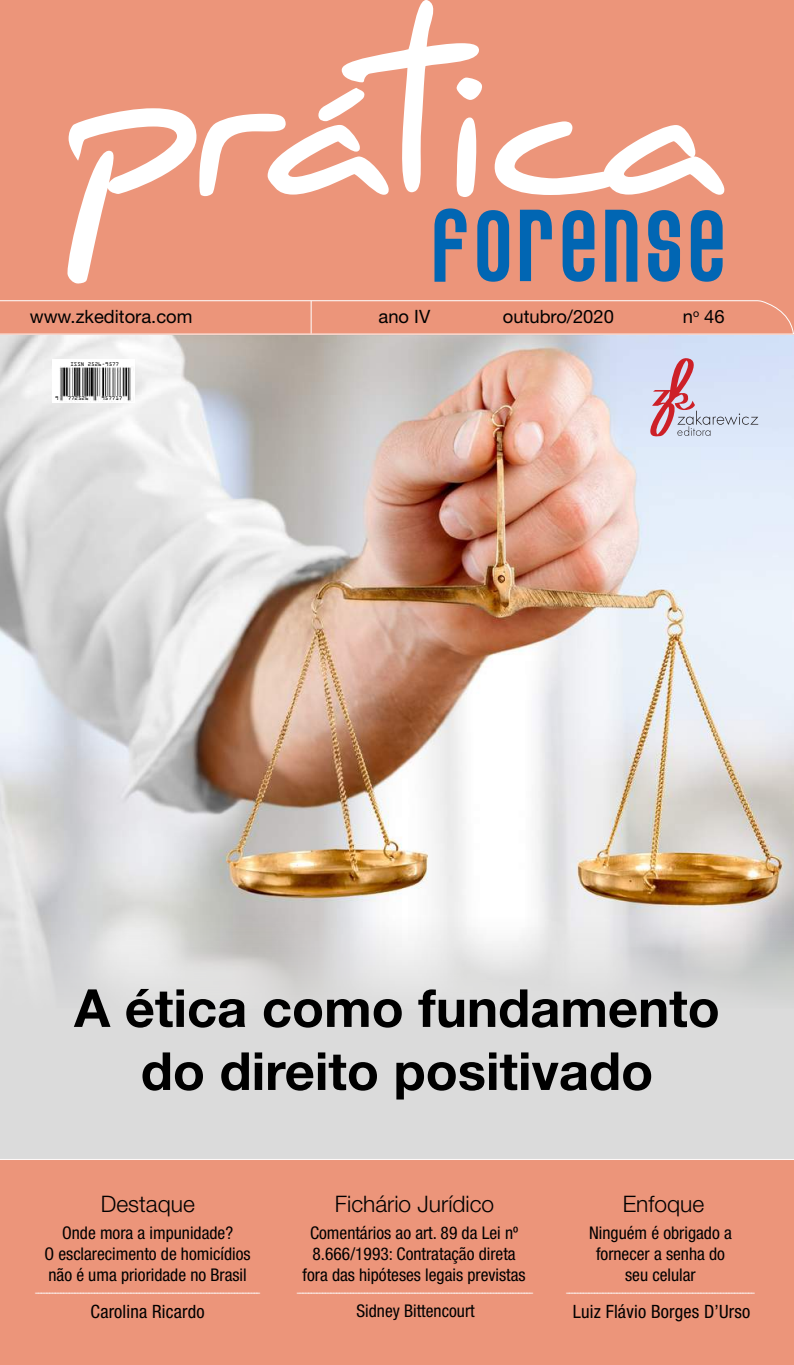
<style>
.page{position:relative;width:794px;height:1365px;background:#fff}
.page>*{position:absolute;margin:0;border:0;box-sizing:border-box;transform-origin:0 0}
.t1{font:700 52.5px/63px "Helvetica Neue LT Std";color:#000;text-align:center}
.t2{font:300 22.75px "Helvetica Neue LT Std";color:#000}
.t3{font:18.38px "Helvetica Neue LT Std";color:#000}
.t4{font:condensed 18.38px "Helvetica Neue LT Std";letter-spacing:.01em;color:#000}
.t5{font:condensed 17.5px/21px "Helvetica Neue LT Std";color:#000;text-align:center}
.t6{font:300 14px "Helvetica Neue LT Std";color:#fff}
.t7{font:4.9px "OCRA Std";color:#000}
</style>
<div class="page">
<div style="left:0;top:418px;width:794px;height:754px;background:#dbdbdb"></div>
<img style="left:0;top:335px;width:794px;height:660px">
<div style="left:0;top:1159px;width:794px;height:205px;background:#ec957a"></div>
<div style="left:0;top:0;width:794px;height:334px;background:#ec957a"></div>
<svg style="left:0;top:300px;width:794px;height:35px"></svg>
<hr style="left:311px;top:301px;width:1px;height:32px;background:#fff">
<hr style="left:0;top:1158px;width:794px;height:1px;background:#fff">
<svg style="left:67px;top:0;width:658px;height:283px"></svg>
<img style="left:52px;top:360px;width:82px;height:42px">
<svg style="left:644px;top:357px;width:114px;height:79px;background:#d2c5d8"></svg>
<h3 class="t3" style="left:30px;top:306px;width:164px">www.zkeditora.com</h3>
<h3 class="t3" style="left:378px;top:306px;width:53px">ano IV</h3>
<h3 class="t3" style="left:503px;top:306px;width:112px">outubro/2020</h3>
<h3 class="t3" style="left:683px;top:306px;width:43px">n<sup>o</sup> 46</h3>
<p class="t7" style="left:70px;top:362px;width:50px">ISSN 2526-9577</p>
<p class="t7" style="left:55px;top:396px;width:5px">9</p>
<p class="t7" style="left:68px;top:396px;width:22px">772526</p>
<p class="t7" style="left:101px;top:396px;width:22px">957717</p>
<h1 class="t1" style="left:74px;top:975px;width:647px">A ética como fundamento do direito positivado</h1>
<h2 class="t2" style="left:101px;top:1190px;width:95px">Destaque</h2>
<p class="t5" style="left:45px;top:1221px;width:207px">Onde mora a impunidade?<br>O esclarecimento de homicídios não é uma prioridade no Brasil</p>
<p class="t6" style="left:35px;top:1283px;width:228px">--------------------------------------------------------------------------------</p>
<h3 class="t4" style="left:91px;top:1300px;width:115px">Carolina Ricardo</h3>
<h2 class="t2" style="left:335px;top:1190px;width:161px">Fichário Jurídico</h2>
<p class="t5" style="left:302px;top:1221px;width:225px">Comentários ao art. 89 da Lei nº<br>8.666/1993: Contratação direta fora das hipóteses legais previstas</p>
<p class="t5" style="left:356px;top:1300px;width:120px">Sidney Bittencourt</p>
<h2 class="t2" style="left:623px;top:1190px;width:83px">Enfoque</h2>
<p class="t5" style="left:589px;top:1221px;width:144px">Ninguém é obrigado a fornecer a senha do seu celular</p>
<h3 class="t4" style="left:573px;top:1300px;width:179px">Luiz Flávio Borges D’Urso</h3>
<p class="t6" style="left:296px;top:1283px;width:239px">------------------------------------------------------------------------------------</p>
<p class="t6" style="left:565px;top:1283px;width:191px">-------------------------------------------------------------------</p>
</div>
